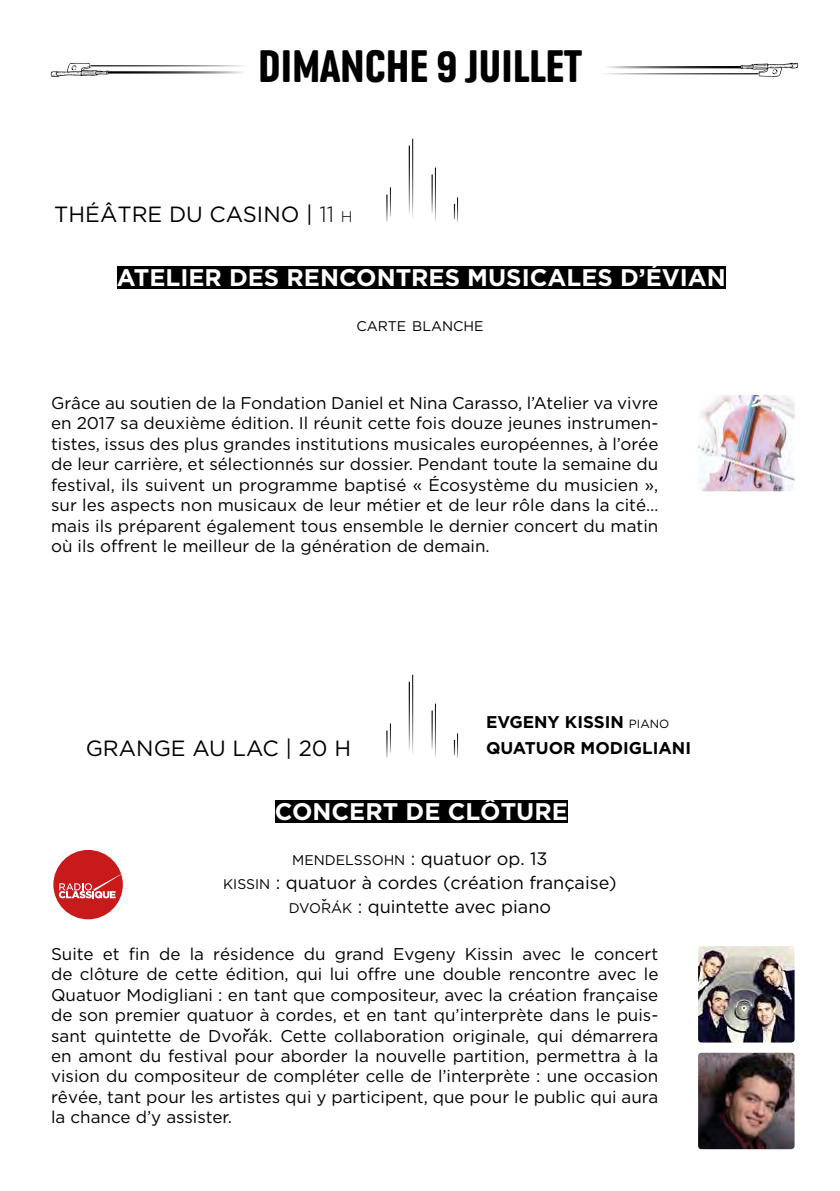
<style>
.page{position:relative;width:840px;height:1191px;background:#fff}
.page>*{position:absolute;margin:0;border:0;box-sizing:border-box;transform-origin:0 0}
.t1{font:38px "Chaumont";color:#000}
.t2{font:700 24px "Gotham";color:#fff}
.t3{font:24px "Gotham";color:#000}
.t4{font:22px "Gotham";color:#000}
.t5{font:18px/24px "Gotham";color:#000;text-align:center}
.t6{font:17px/20.4px "Gotham";color:#000;text-align:justify}
.t7{font:700 17px/26px "Gotham";color:#000}
.t8{font:14px "Gotham";color:#000}
.s1{font-weight:300}
.s2{font-weight:300;font-size:15.4px}
.s3{font-weight:400;font-size:11.8px}
.s4{font-size:14px}
.s5{font-style:inherit}
</style>
<div class="page">
<img style="left:698px;top:1052px;width:96px;height:97px">
<img style="left:698px;top:946px;width:96px;height:96px">
<img style="left:698px;top:395px;width:96px;height:96px">
<hr style="left:390px;top:187px;width:1px;height:30px;background:#000">
<hr style="left:412px;top:139px;width:1px;height:80px;background:#000">
<hr style="left:435px;top:167px;width:1px;height:55px;background:#000">
<hr style="left:408px;top:146px;width:1px;height:69px;background:#000">
<hr style="left:431px;top:174px;width:1px;height:39px;background:#000">
<svg style="left:453px;top:197px;width:5px;height:25px"></svg>
<svg style="left:386px;top:194px;width:1px;height:27px"></svg>
<div style="left:117px;top:266px;width:608px;height:23px;background:#000"></div>
<div style="left:275px;top:800px;width:292px;height:22px;background:#000"></div>
<svg style="left:50px;top:62px;width:58px;height:15px"></svg>
<hr style="left:90px;top:65px;width:157px;height:1px;background:#000">
<hr style="left:107px;top:71px;width:137px;height:3px;background:#000">
<svg style="left:740px;top:63px;width:58px;height:14px"></svg>
<hr style="left:601px;top:73px;width:157px;height:1px;background:#000">
<hr style="left:604px;top:66px;width:137px;height:2px;background:#000">
<hr style="left:390px;top:723px;width:1px;height:30px;background:#000">
<hr style="left:412px;top:675px;width:1px;height:80px;background:#000">
<hr style="left:435px;top:703px;width:1px;height:55px;background:#000">
<hr style="left:408px;top:681px;width:1px;height:70px;background:#000">
<hr style="left:431px;top:710px;width:1px;height:39px;background:#000">
<svg style="left:453px;top:733px;width:5px;height:25px"></svg>
<svg style="left:386px;top:730px;width:1px;height:27px"></svg>
<div style="left:53px;top:850px;width:70px;height:69px;background:#c8191b;border-radius:50%"></div>
<svg style="left:59px;top:874px;width:62px;height:24px"></svg>
<h1 class="t1" style="left:258px;top:48px;width:325px">DIMANCHE 9 JUILLET</h1>
<p class="t4" style="left:54px;top:202px;width:299px">THÉÂTRE DU CASINO | <span class="s1">11</span> <span class="s2">h</span></p>
<h2 class="t2" style="left:117px;top:264px;width:610px">ATELIER DES RENCONTRES MUSICALES D’ÉVIAN</h2>
<p class="t8" style="left:356px;top:319px;width:129px">CARTE BLANCHE</p>
<p class="t6" style="left:51px;top:392px;width:608px">Grâce au soutien de la Fondation Daniel et Nina Carasso, l’Atelier va vivre en 2017 sa deuxième édition. Il réunit cette fois douze jeunes instrumen&shy;tistes, issus des plus grandes institutions musicales européennes, à l’orée de leur carrière, et sélectionnés sur dossier. Pendant toute la semaine du festival, ils suivent un programme baptisé « Écosystème du musicien », sur les aspects non musicaux de leur métier et de leur rôle dans la cité… mais ils préparent également tous ensemble le dernier concert du matin où ils offrent le meilleur de la génération de demain.</p>
<p class="t4" style="left:86px;top:736px;width:267px">GRANGE AU LAC | 20 H</p>
<p class="t7" style="left:485px;top:709px;width:206px">EVGENY KISSIN <span class="s3">PIANO<br></span>QUATUOR MODIGLIANI</p>
<h2 class="t2" style="left:275px;top:797px;width:294px">CONCERT DE CLÔTURE</h2>
<p class="t5" style="left:223px;top:846px;width:395px"><span class="s4">MENDELSSOHN</span> <span class="s5">:</span> quatuor op. 13<br><span class="s4">KISSIN</span> <span class="s5">:</span> quatuor à cordes (création française)<br><span class="s4">DVORÁK</span> <span class="s5">:</span> quintette avec piano</p>
<p class="t5" style="left:319px;top:893px;width:10px">ˇ</p>
<p class="t6" style="left:51px;top:943px;width:608px">Suite et fin de la résidence du grand Evgeny Kissin avec le concert de clôture de cette édition, qui lui offre une double rencontre avec le Quatuor Modigliani : en tant que compositeur, avec la création française de son premier quatuor à cordes, et en tant qu’interprète dans le puis&shy;sant quintette de Dvorák. Cette collaboration originale, qui démarrera en amont du festival pour aborder la nouvelle partition, permettra à la vision du compositeur de compléter celle de l’interprète : une occasion rêvée, tant pour les artistes qui y participent, que pour le public qui aura la chance d’y assister.</p>
<h2 class="t3" style="left:241px;top:1024px;width:13px">ˇ</h2>
</div>
